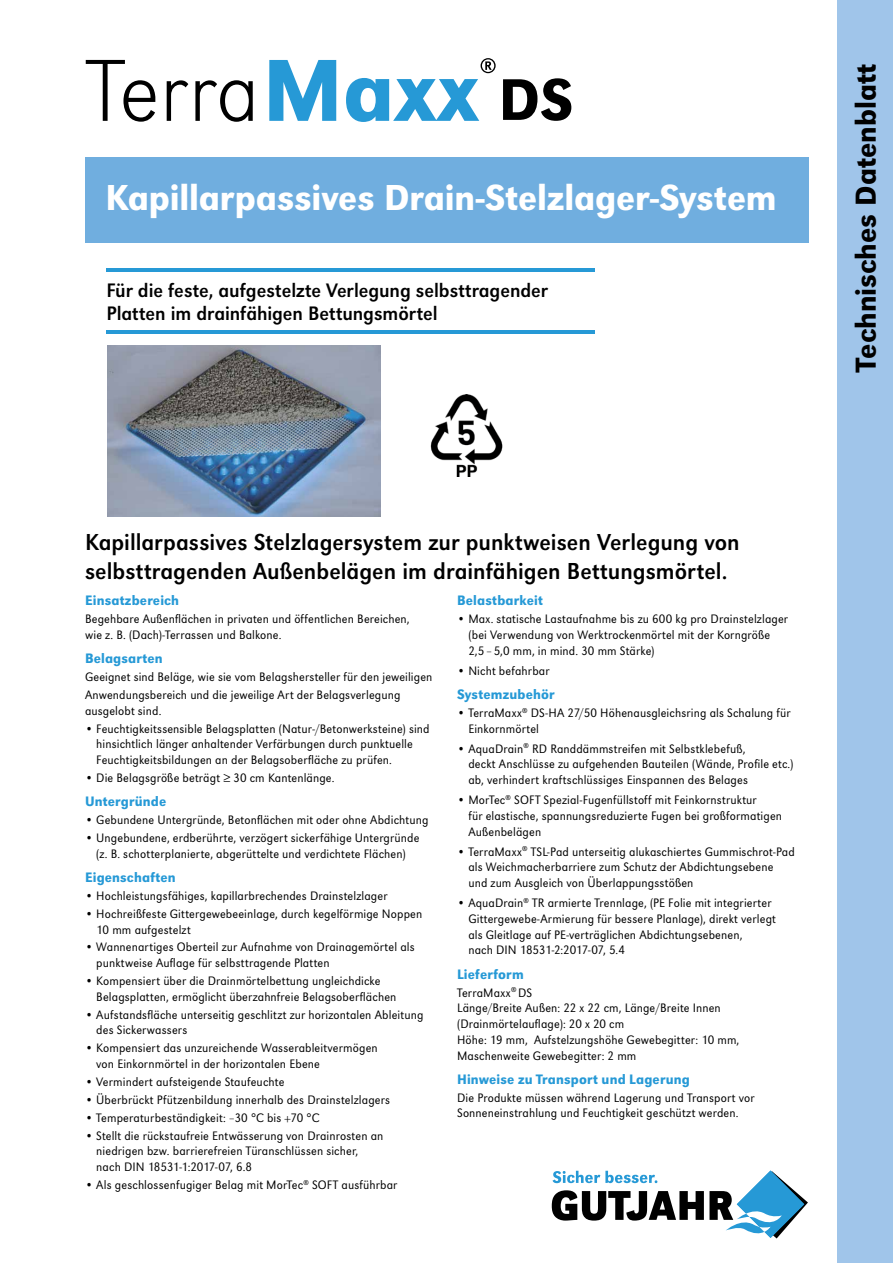
<style>
.page{position:relative;width:893px;height:1263px;background:#fff}
.page>*{position:absolute;margin:0;border:0;box-sizing:border-box;transform-origin:0 0}
.t1{font:500 37.5px "URW Grotesk Nar";letter-spacing:-.005em;color:#fff}
.t2{font:500 30px "URW Grotesk Nar";color:#000}
.t3{font:24px/28.5px "URW Grotesk Nar";color:#000}
.t4{font:20.25px/23.2px "URW Grotesk Nar";letter-spacing:-.005em;color:#000}
.t5{font:500 14.25px "URW Grotesk Nar";letter-spacing:.01em;color:#2699d6}
.t6{font:300 12.75px/15.8px "URW Grotesk Nar";letter-spacing:.01em;color:#000}
</style>
<div class="page">
<div style="left:85px;top:157px;width:724px;height:85px;background:#70aedf"></div>
<svg style="left:552px;top:1170px;width:256px;height:69px"></svg>
<img style="left:108px;top:345px;width:273px;height:172px">
<hr style="left:106px;top:268px;width:489px;height:4px;background:#2699d6">
<hr style="left:106px;top:330px;width:489px;height:3px;background:#2699d6">
<div style="left:838px;top:0;width:55px;height:1263px;background:#a0c5ea"></div>
<svg style="left:86px;top:60px;width:69px;height:62px"></svg>
<svg style="left:167px;top:80px;width:21px;height:41px"></svg>
<svg style="left:195px;top:80px;width:58px;height:42px"></svg>
<svg style="left:269px;top:60px;width:67px;height:61px"></svg>
<svg style="left:346px;top:58px;width:150px;height:64px"></svg>
<svg style="left:503px;top:78px;width:68px;height:43px"></svg>
<img style="left:430px;top:395px;width:73px;height:82px">
<h1 class="t1" style="left:105px;top:175px;width:673px">Kapillarpassives Drain-Stelzlager-System</h1>
<h3 class="t4" style="left:106px;top:278px;width:443px">Für die feste, aufgestelzte Verlegung selbsttragender<br>Platten im drainfähigen Bettungsmörtel</h3>
<h2 class="t2" style="left:848px;top:372px;width:310px;rotate:-90deg">Technisches Datenblatt</h2>
<h3 class="t3" style="left:85px;top:528px;width:656px">Kapillarpassives Stelzlagersystem zur punktweisen Verlegung von selbsttragenden Außenbelägen im drainfähigen Bettungsmörtel.</h3>
<p class="t5" style="left:85px;top:592px;width:96px">Einsatzbereich</p>
<p class="t6" style="left:85px;top:611px;width:326px">Begehbare Außenflächen in privaten und öffentlichen Bereichen, wie z. B. (Dach)-Terrassen und Balkone.</p>
<p class="t5" style="left:85px;top:650px;width:79px">Belagsarten</p>
<p class="t6" style="left:85px;top:668px;width:349px;line-height:17.9px">Geeignet sind Beläge, wie sie vom Belagshersteller für den jeweiligen<br>Anwendungsbereich und die jeweilige Art der Belagsverlegung</p>
<p class="t6" style="left:85px;top:702px;width:78px">ausgelobt sind.</p>
<p class="t6" style="left:96px;top:720px;width:335px;text-indent:-11px">• Feuchtigkeitssensible Belagsplatten (Natur-/Betonwerksteine) sind hinsichtlich länger anhaltender Verfärbungen durch punktuelle<br>Feuchtigkeitsbildungen an der Belagsoberfläche zu prüfen.</p>
<p class="t6" style="left:85px;top:770px;width:251px">• Die Belagsgröße beträgt ≥ 30 cm Kantenlänge.</p>
<p class="t5" style="left:85px;top:793px;width:83px">Untergründe</p>
<p class="t6" style="left:85px;top:812px;width:345px">• Gebundene Untergründe, Betonflächen mit oder ohne Abdichtung</p>
<p class="t6" style="left:85px;top:830px;width:336px;text-align:center">• Ungebundene, erdberührte, verzögert sickerfähige Untergründe (z. B. schotterplanierte, abgerüttelte und verdichtete Flächen)</p>
<p class="t5" style="left:85px;top:869px;width:92px">Eigenschaften</p>
<p class="t6" style="left:85px;top:888px;width:304px">• Hochleistungsfähiges, kapillarbrechendes Drainstelzlager</p>
<p class="t6" style="left:96px;top:905px;width:328px;text-indent:-11px">• Hochreißfeste Gittergewebeeinlage, durch kegelförmige Noppen<br>10 mm aufgestelzt</p>
<p class="t6" style="left:96px;top:939px;width:320px;text-indent:-11px">• Wannenartiges Oberteil zur Aufnahme von Drainagemörtel als punktweise Auflage für selbsttragende Platten</p>
<p class="t6" style="left:96px;top:973px;width:302px;text-indent:-11px">• Kompensiert über die Drainmörtelbettung ungleichdicke<br>Belagsplatten, ermöglicht überzahnfreie Belagsoberflächen</p>
<p class="t6" style="left:96px;top:1006px;width:329px;text-indent:-11px">• Aufstandsfläche unterseitig geschlitzt zur horizontalen Ableitung des Sickerwassers</p>
<p class="t6" style="left:96px;top:1040px;width:283px;text-indent:-11px">• Kompensiert das unzureichende Wasserableitvermögen von Einkornmörtel in der horizontalen Ebene</p>
<p class="t6" style="left:85px;top:1074px;width:201px">• Vermindert aufsteigende Staufeuchte</p>
<p class="t6" style="left:85px;top:1091px;width:306px">• Überbrückt Pfützenbildung innerhalb des Drainstelzlagers</p>
<p class="t6" style="left:85px;top:1109px;width:236px">• Temperaturbeständigkeit: –30 °C bis +70 °C</p>
<p class="t6" style="left:96px;top:1127px;width:289px;text-indent:-11px">• Stellt die rückstaufreie Entwässerung von Drainrosten an niedrigen bzw. barrierefreien Türanschlüssen sicher, nach DIN 18531-1:2017-07, 6.8</p>
<p class="t6" style="left:85px;top:1177px;width:314px">• Als geschlossenfugiger Belag mit MorTec<sup>®</sup> SOFT ausführbar</p>
<p class="t5" style="left:457px;top:592px;width:87px">Belastbarkeit</p>
<p class="t6" style="left:468px;top:611px;width:321px;text-indent:-11px">• Max. statische Lastaufnahme bis zu 600 kg pro Drainstelzlager (bei Verwendung von Werktrockenmörtel mit der Korngröße<br>2,5 – 5,0 mm, in mind. 30 mm Stärke)</p>
<p class="t6" style="left:457px;top:662px;width:94px">• Nicht befahrbar</p>
<p class="t5" style="left:457px;top:686px;width:99px">Systemzubehör</p>
<p class="t6" style="left:468px;top:705px;width:324px;text-indent:-11px">• TerraMaxx<sup>®</sup> DS-HA 27/50 Höhenausgleichsring als Schalung für<br>Einkornmörtel</p>
<p class="t6" style="left:468px;top:740px;width:326px;text-indent:-11px">• AquaDrain<sup>®</sup> RD Randdämmstreifen mit Selbstklebefuß,<br>deckt Anschlüsse zu aufgehenden Bauteilen (Wände, Profile etc.) ab, verhindert kraftschlüssiges Einspannen des Belages</p>
<p class="t6" style="left:468px;top:792px;width:315px;text-indent:-11px">• MorTec<sup>®</sup> SOFT Spezial-Fugenfüllstoff mit Feinkornstruktur<br>für elastische, spannungsreduzierte Fugen bei großformatigen<br>Außenbelägen</p>
<p class="t6" style="left:468px;top:843px;width:328px;text-indent:-11px">• TerraMaxx<sup>®</sup> TSL-Pad unterseitig alukaschiertes Gummischrot-Pad als Weichmacherbarriere zum Schutz der Abdichtungsebene und zum Ausgleich von Überlappungsstößen</p>
<p class="t6" style="left:468px;top:895px;width:309px;text-indent:-11px">• AquaDrain<sup>®</sup> TR armierte Trennlage, (PE Folie mit integrierter Gittergewebe-Armierung für bessere Planlage), direkt verlegt als Gleitlage auf PE-verträglichen Abdichtungsebenen,<br>nach DIN 18531-2:2017-07, 5.4</p>
<p class="t5" style="left:457px;top:965px;width:68px">Lieferform</p>
<p class="t6" style="left:457px;top:984px;width:284px">TerraMaxx<sup>®</sup> DS<br>Länge/Breite Außen: 22 x 22 cm, Länge/Breite Innen (Drainmörtelauflage): 20 x 20 cm<br>Höhe: 19 mm, Aufstelzungshöhe Gewebegitter: 10 mm, Maschenweite Gewebegitter: 2 mm</p>
<p class="t5" style="left:457px;top:1071px;width:234px">Hinweise zu Transport und Lagerung</p>
<p class="t6" style="left:457px;top:1089px;width:299px">Die Produkte müssen während Lagerung und Transport vor<br>Sonneneinstrahlung und Feuchtigkeit geschützt werden.</p>
</div>
